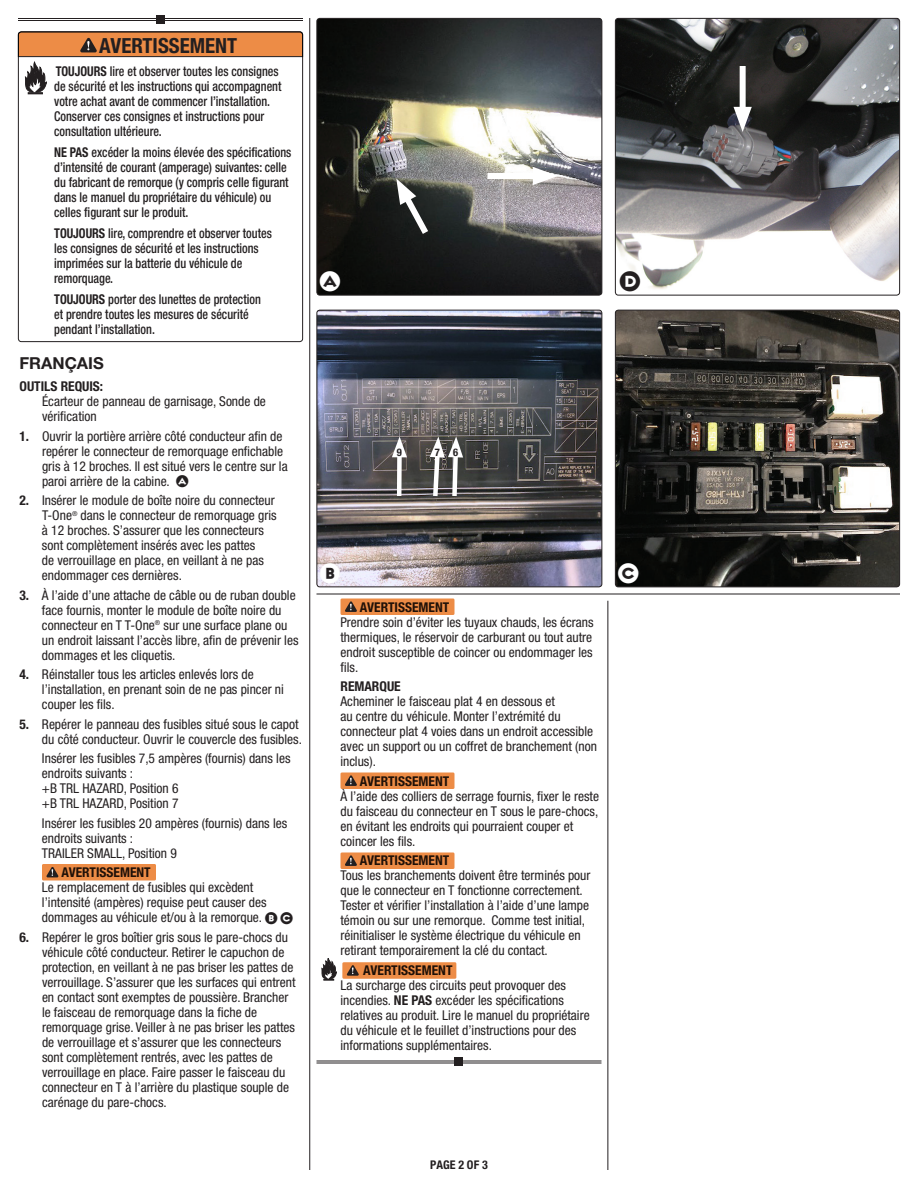
<style>
.page{position:relative;width:918px;height:1188px;background:#fff}
.page>*{position:absolute;margin:0;border:0;box-sizing:border-box;transform-origin:0 0}
.t1{font:37.5px "Regulator Cameo";color:#fff}
.t2{font:37.5px "Regulator Cameo";color:#231f20}
.t3{font:700 condensed 20.85px "Helvetica Neue LT Std";color:#231f20}
.t4{font:700 16.5px "Helvetica Neue LT Std";color:#231f20}
.t5{font:condensed 13.5px/15px "Helvetica Neue LT Std";color:#231f20}
.t6{font:500 condensed 13.5px/15px "Helvetica Neue LT Std";color:#231f20;scale:.9 1}
.t7{font:700 condensed 13.5px "Helvetica Neue LT Std";color:#231f20}
.t8{font:700 condensed 12px "Helvetica Neue LT Std";color:#231f20}
.t9{font:700 condensed 10.5px "Helvetica Neue LT Std";color:#231f20}
.s1{font-weight:700}
.s2{font-family:"Regulator Cameo";font-stretch:normal;font-size:22.5px}
</style>
<div class="page">
<hr style="left:608px;top:601px;width:1px;height:569px;background:#231f20">
<hr style="left:309px;top:18px;width:1px;height:1152px;background:#231f20">
<hr style="left:316px;top:594px;width:584px;height:1px;background:#231f20">
<hr style="left:18px;top:18px;width:285px;height:1px;background:#231f20">
<hr style="left:18px;top:20px;width:285px;height:1px;background:#231f20">
<div style="left:156px;top:15px;width:9px;height:9px;background:#231f20"></div>
<hr style="left:316px;top:1061px;width:286px;height:1px;background:#231f20">
<hr style="left:316px;top:1063px;width:286px;height:1px;background:#231f20">
<div style="left:454px;top:1058px;width:10px;height:8px;background:#231f20"></div>
<svg style="left:18px;top:31px;width:285px;height:63px"></svg>
<div style="left:342px;top:962px;width:114px;height:17px;background:#ed8c46;border-radius:2px"></div>
<svg style="left:347px;top:965px;width:12px;height:11px"></svg>
<svg style="left:322px;top:958px;width:15px;height:22px"></svg>
<div style="left:340px;top:598px;width:114px;height:17px;background:#ed8c46;border-radius:2px"></div>
<svg style="left:345px;top:601px;width:12px;height:11px"></svg>
<div style="left:42px;top:864px;width:114px;height:16px;background:#ed8c46;border-radius:2px"></div>
<svg style="left:46px;top:867px;width:12px;height:10px"></svg>
<div style="left:340px;top:772px;width:114px;height:17px;background:#ed8c46;border-radius:2px"></div>
<svg style="left:345px;top:775px;width:12px;height:11px"></svg>
<img style="left:318px;top:18px;width:284px;height:276px">
<div style="left:316px;top:18px;width:286px;height:278px;border:1px solid #231f20;border-radius:3px"></div>
<div style="left:488px;top:173px;width:55px;height:6px;background:#fff"></div>
<svg style="left:533px;top:167px;width:25px;height:18px"></svg>
<svg style="left:395px;top:178px;width:39px;height:63px"></svg>
<img style="left:615px;top:310px;width:285px;height:277px">
<div style="left:615px;top:310px;width:285px;height:277px;border:1px solid #231f20;border-radius:3px"></div>
<div style="left:619px;top:564px;width:19px;height:19px;background:#231f20;border-radius:50%"></div>
<div style="left:321px;top:272px;width:18px;height:19px;background:#231f20;border-radius:50%"></div>
<img style="left:617px;top:20px;width:281px;height:269px">
<div style="left:615px;top:18px;width:285px;height:278px;border:1px solid #231f20;border-radius:3px"></div>
<div style="left:621px;top:272px;width:18px;height:19px;background:#fff;border-radius:50%"></div>
<div style="left:740px;top:66px;width:6px;height:51px;background:#fff"></div>
<svg style="left:734px;top:107px;width:18px;height:25px"></svg>
<div style="left:340px;top:852px;width:114px;height:17px;background:#ed8c46;border-radius:2px"></div>
<svg style="left:345px;top:855px;width:12px;height:11px"></svg>
<img style="left:318px;top:310px;width:284px;height:277px">
<div style="left:316px;top:310px;width:286px;height:277px;border:1px solid #231f20;border-radius:3px"></div>
<div style="left:321px;top:564px;width:18px;height:19px;background:#231f20;border-radius:50%"></div>
<svg style="left:430px;top:436px;width:33px;height:65px"></svg>
<div style="left:397px;top:449px;width:5px;height:47px;background:#fff"></div>
<svg style="left:392px;top:436px;width:15px;height:21px"></svg>
<h2 class="t3" style="left:99px;top:33px;width:140px">AVERTISSEMENT</h2>
<p class="t6" style="left:54px;top:64px;width:254px"><span class="s1">TOUJOURS</span> lire et observer toutes les consignes de sécurité et les instructions qui accompagnent votre achat avant de commencer l’installation.<br>Conserver ces consignes et instructions pour consultation ultérieure.</p>
<p class="t6" style="left:54px;top:145px;width:265px"><span class="s1">NE PAS</span> excéder la moins élevée des spécifications d’intensité de courant (amperage) suivantes: celle du fabricant de remorque (y compris celle figurant dans le manuel du propriétaire du véhicule) ou celles figurant sur le produit.</p>
<p class="t6" style="left:54px;top:226px;width:243px"><span class="s1">TOUJOURS</span> lire, comprendre et observer toutes les consignes de sécurité et les instructions imprimées sur la batterie du véhicule de remorquage.</p>
<p class="t6" style="left:54px;top:292px;width:231px"><span class="s1">TOUJOURS</span> porter des lunettes de protection et prendre toutes les mesures de sécurité pendant l’installation.</p>
<p class="t4" style="left:20px;top:353px;width:86px">FRANÇAIS</p>
<p class="t7" style="left:20px;top:378px;width:85px">OUTILS REQUIS:</p>
<p class="t5" style="left:42px;top:394px;width:225px">Écarteur de panneau de garnisage, Sonde de vérification</p>
<p class="t5" style="left:42px;top:428px;width:247px;text-indent:-23px"><span class="s1">1.</span> Ouvrir la portière arrière côté conducteur afin de repérer le connecteur de remorquage enfichable gris à 12 broches. Il est situé vers le centre sur la paroi arrière de la cabine. <span class="s2">A</span></p>
<p class="t5" style="left:42px;top:493px;width:236px;text-indent:-23px"><span class="s1">2.</span> Insérer le module de boîte noire du connecteur T-One<sup>®</sup> dans le connecteur de remorquage gris à 12 broches. S’assurer que les connecteurs sont complètement insérés avec les pattes<br>de verrouillage en place, en veillant à ne pas endommager ces dernières.</p>
<p class="t5" style="left:42px;top:587px;width:258px;text-indent:-23px"><span class="s1">3.</span> À l’aide d’une attache de câble ou de ruban double face fournis, monter le module de boîte noire du connecteur en T T-One<sup>®</sup> sur une surface plane ou un endroit laissant l’accès libre, afin de prévenir les dommages et les cliquetis.</p>
<p class="t5" style="left:42px;top:667px;width:243px;text-indent:-23px"><span class="s1">4.</span> Réinstaller tous les articles enlevés lors de l’installation, en prenant soin de ne pas pincer ni couper les fils.</p>
<p class="t5" style="left:19px;top:716px;width:284px;text-align:right"><span class="s1">5.</span> Repérer le panneau des fusibles situé sous le capot du côté conducteur. Ouvrir le couvercle des fusibles.</p>
<p class="t5" style="left:42px;top:751px;width:250px">Insérer les fusibles 7,5 ampères (fournis) dans les endroits suivants :<br>+B TRL HAZARD, Position 6<br>+B TRL HAZARD, Position 7</p>
<p class="t5" style="left:42px;top:815px;width:247px">Insérer les fusibles 20 ampères (fournis) dans les endroits suivants :<br>TRAILER SMALL, Position 9</p>
<p class="t7" style="left:61px;top:864px;width:91px">AVERTISSEMENT</p>
<p class="t5" style="left:42px;top:880px;width:253px">Le remplacement de fusibles qui excèdent l’intensité (ampères) requise peut causer des dommages au véhicule et/ou à la remorque. <span class="s2">Bc</span></p>
<p class="t5" style="left:42px;top:929px;width:255px;text-indent:-23px"><span class="s1">6.</span> Repérer le gros boîtier gris sous le pare-chocs du véhicule côté conducteur. Retirer le capuchon de protection, en veillant à ne pas briser les pattes de verrouillage. S’assurer que les surfaces qui entrent en contact sont exemptes de poussière. Brancher le faisceau de remorquage dans la fiche de remorquage grise. Veiller à ne pas briser les pattes de verrouillage et s’assurer que les connecteurs sont complètement rentrés, avec les pattes de verrouillage en place. Faire passer le faisceau du connecteur en T à l’arrière du plastique souple de carénage du pare-chocs.</p>
<h1 class="t1" style="left:319px;top:266px;width:23px">A</h1>
<h1 class="t2" style="left:619px;top:266px;width:23px">D</h1>
<p class="t9" style="left:397px;top:446px;width:7px">9</p>
<p class="t9" style="left:435px;top:446px;width:7px">7</p>
<p class="t9" style="left:453px;top:446px;width:7px">6</p>
<h1 class="t1" style="left:319px;top:557px;width:23px">B</h1>
<p class="t7" style="left:360px;top:599px;width:91px">AVERTISSEMENT</p>
<p class="t5" style="left:341px;top:615px;width:255px;text-align:justify">Prendre soin d’éviter les tuyaux chauds, les écrans thermiques, le réservoir de carburant ou tout autre endroit susceptible de coincer ou endommager les fils.</p>
<p class="t7" style="left:341px;top:678px;width:62px">REMARQUE</p>
<p class="t5" style="left:341px;top:694px;width:258px">Acheminer le faisceau plat 4 en dessous et<br>au centre du véhicule. Monter l’extrémité du connecteur plat 4 voies dans un endroit accessible avec un support ou un coffret de branchement (non inclus).</p>
<p class="t7" style="left:360px;top:773px;width:91px">AVERTISSEMENT</p>
<p class="t5" style="left:341px;top:788px;width:260px">À l’aide des colliers de serrage fournis, fixer le reste du faisceau du connecteur en T sous le pare-chocs, en évitant les endroits qui pourraient couper et coincer les fils.</p>
<p class="t7" style="left:360px;top:852px;width:91px">AVERTISSEMENT</p>
<p class="t5" style="left:341px;top:868px;width:252px">Tous les branchements doivent être terminés pour que le connecteur en T fonctionne correctement.<br>Tester et vérifier l’installation à l’aide d’une lampe témoin ou sur une remorque. Comme test initial, réinitialiser le système électrique du véhicule en retirant temporairement la clé du contact.</p>
<p class="t7" style="left:363px;top:962px;width:91px">AVERTISSEMENT</p>
<p class="t5" style="left:341px;top:977px;width:251px">La surcharge des circuits peut provoquer des incendies. <span class="s1">NE PAS</span> excéder les spécifications relatives au produit. Lire le manuel du propriétaire du véhicule et le feuillet d’instructions pour des informations supplémentaires.</p>
<h1 class="t1" style="left:618px;top:557px;width:23px">C</h1>
<p class="t8" style="left:430px;top:1157px;width:59px">PAGE 2 OF 3</p>
</div>
